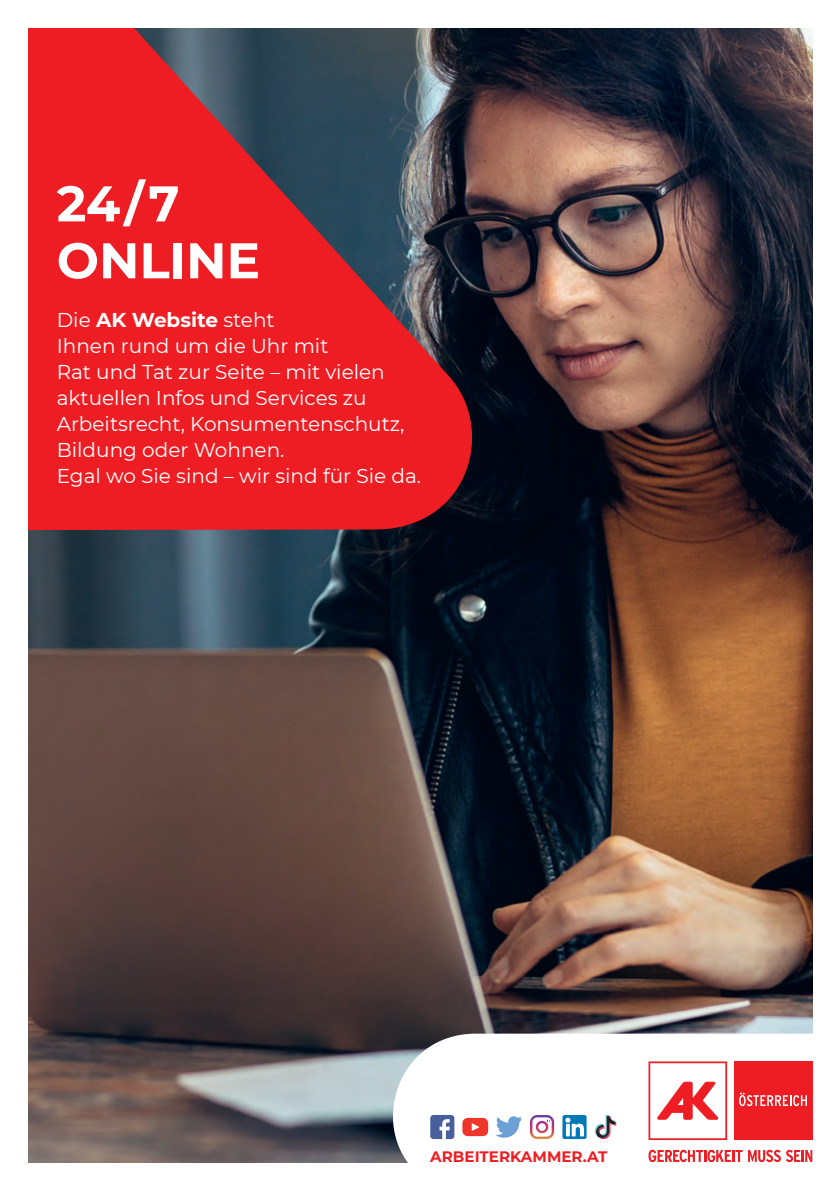
<style>
.page{position:relative;width:840px;height:1191px;background:#fff}
.page>*{position:absolute;margin:0;border:0;box-sizing:border-box;transform-origin:0 0}
.t1{font:700 50px/57px "Montserrat";color:#fff}
.t2{font:20px/26px "Montserrat";color:#fff}
.t3{font:700 15.2px "Montserrat";color:#ee1d23}
.s1{font-weight:700}
</style>
<div class="page">
<img style="left:28px;top:28px;width:783px;height:1134px">
<svg style="left:378px;top:1028px;width:435px;height:135px"></svg>
<svg style="left:28px;top:28px;width:456px;height:510px;background:#b22931"></svg>
<svg style="left:496px;top:1116px;width:26px;height:21px"></svg>
<svg style="left:462px;top:1117px;width:26px;height:19px"></svg>
<svg style="left:430px;top:1115px;width:24px;height:24px"></svg>
<img style="left:529px;top:1115px;width:24px;height:24px">
<svg style="left:535px;top:1119px;width:14px;height:14px"></svg>
<svg style="left:594px;top:1115px;width:22px;height:24px"></svg>
<svg style="left:562px;top:1115px;width:24px;height:24px"></svg>
<svg style="left:648px;top:1061px;width:78px;height:79px"></svg>
<div style="left:733px;top:1061px;width:78px;height:79px;background:#ee1d23"></div>
<svg style="left:648px;top:1149px;width:163px;height:13px"></svg>
<svg style="left:739px;top:1092px;width:67px;height:14px"></svg>
<h1 class="t1" style="left:57px;top:173px;width:205px">24/7<br>ONLINE</h1>
<p class="t2" style="left:57px;top:306px;width:366px">Die <span class="s1">AK Website</span> steht<br>Ihnen rund um die Uhr mit<br>Rat und Tat zur Seite – mit vielen aktuellen Infos und Services zu<br>Arbeitsrecht, Konsumentenschutz,<br>Bildung oder Wohnen.<br>Egal wo Sie sind – wir sind für Sie da.</p>
<p class="t3" style="left:430px;top:1145px;width:179px">ARBEITERKAMMER.AT</p>
</div>
